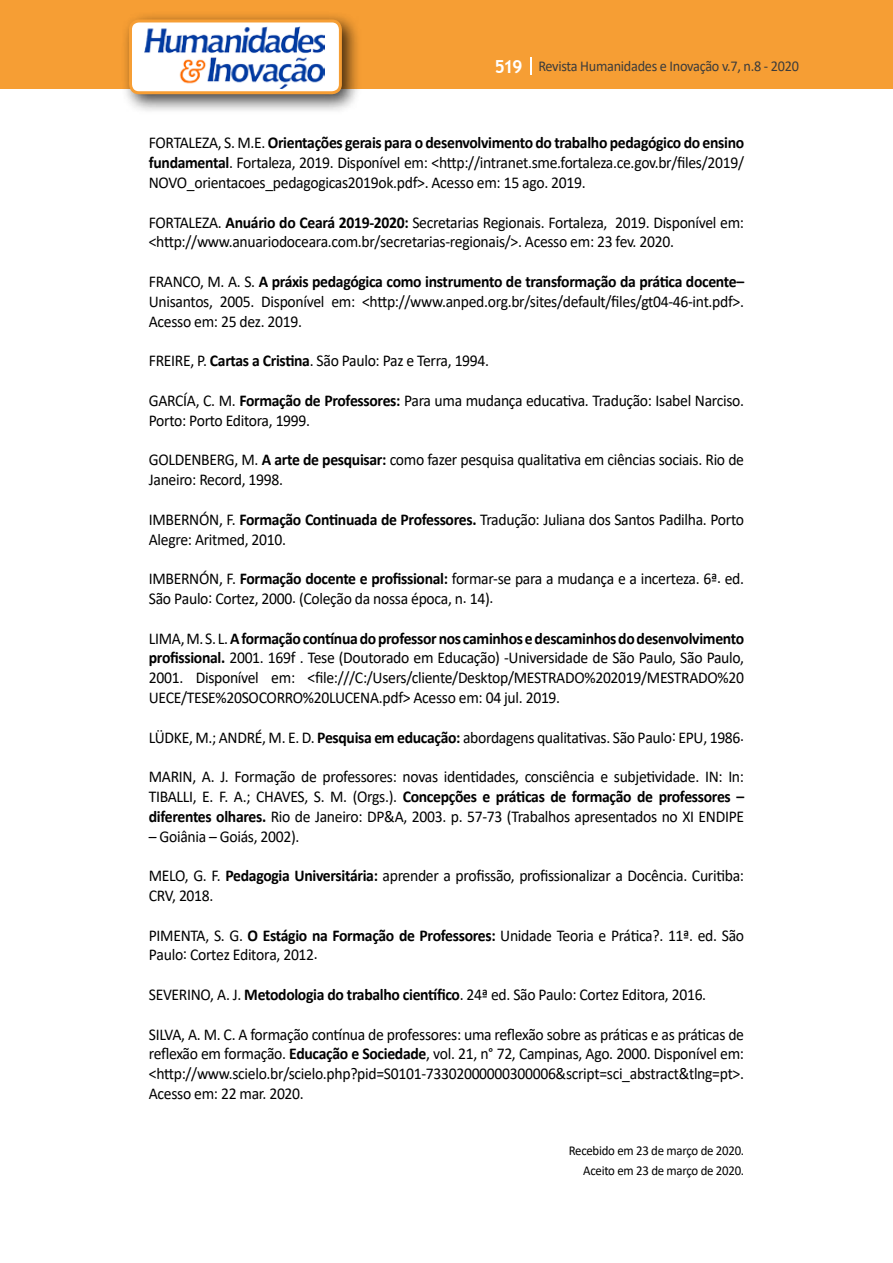
<style>
.page{position:relative;width:893px;height:1263px;background:#fff}
.page>*{position:absolute;margin:0;border:0;box-sizing:border-box;transform-origin:0 0}
.t1{font:16.5px/19.8px "Calibri";letter-spacing:-.02em;color:#000;scale:.95 1}
.t2{font:15px "Calibri";letter-spacing:-.02em;color:#3c3c3b;scale:.95 1}
.t3{font:13.5px/19.8px "Calibri";letter-spacing:-.02em;color:#000;text-align:right;scale:.95 1}
.s1{font-family:"Trebuchet MS";font-weight:700;font-size:18px;color:#fff}
.s2{font-weight:700}
</style>
<div class="page">
<div style="left:0;top:0;width:893px;height:88px;background:#f69e34"></div>
<svg style="left:530px;top:57px;width:2px;height:18px"></svg>
<div style="left:121px;top:11px;width:241px;height:103px;background:#000;opacity:.75"></div>
<div style="left:130px;top:21px;width:210px;height:72px;background:#fff;border-radius:9px"></div>
<img style="left:144px;top:27px;width:181px;height:62px">
<div style="left:129px;top:19px;width:213px;height:75px;border:3px solid #f69e34;border-radius:9px"></div>
<p class="t2" style="left:495px;top:56px;width:322px"><span class="s1">519</span> Revista Humanidades e Inovação v.7, n.8 - 2020</p>
<p class="t1" style="left:149px;top:133px;width:628px;text-align:justify">FORTALEZA, S. M.E. <span class="s2">Orientações gerais para o desenvolvimento do trabalho pedagógico do ensino fundamental</span>. Fortaleza, 2019. Disponível em: &lt;http://intranet.sme.fortaleza.ce.gov.br/files/2019/ NOVO_orientacoes_pedagogicas2019ok.pdf&gt;. Acesso em: 15 ago. 2019.</p>
<p class="t1" style="left:149px;top:212px;width:628px">FORTALEZA. <span class="s2">Anuário do Ceará 2019-2020:</span> Secretarias Regionais. Fortaleza, 2019. Disponível em: &lt;http://www.anuariodoceara.com.br/secretarias-regionais/&gt;. Acesso em: 23 fev. 2020.</p>
<p class="t1" style="left:149px;top:271px;width:628px;text-align:justify">FRANCO, M. A. S. <span class="s2">A práxis pedagógica como instrumento de transformação da prática docente– </span>Unisantos, 2005. Disponível em: &lt;http://www.anped.org.br/sites/default/files/gt04-46-int.pdf&gt;.<br>Acesso em: 25 dez. 2019.</p>
<p class="t1" style="left:149px;top:350px;width:360px">FREIRE, P. <span class="s2">Cartas a Cristina</span>. São Paulo: Paz e Terra, 1994.</p>
<p class="t1" style="left:149px;top:390px;width:628px">GARCÍA, C. M. <span class="s2">Formação de Professores:</span> Para uma mudança educativa. Tradução: Isabel Narciso.<br>Porto: Porto Editora, 1999.</p>
<p class="t1" style="left:149px;top:449px;width:628px">GOLDENBERG, M. <span class="s2">A arte de pesquisar:</span> como fazer pesquisa qualitativa em ciências sociais. Rio de<br>Janeiro: Record, 1998.</p>
<p class="t1" style="left:149px;top:509px;width:628px">IMBERNÓN, F. <span class="s2">Formação Continuada de Professores.</span> Tradução: Juliana dos Santos Padilha. Porto<br>Alegre: Aritmed, 2010.</p>
<p class="t1" style="left:149px;top:568px;width:628px">IMBERNÓN, F. <span class="s2">Formação docente e profissional:</span> formar-se para a mudança e a incerteza. 6ª. ed.<br>São Paulo: Cortez, 2000. (Coleção da nossa época, n. 14).</p>
<p class="t1" style="left:149px;top:628px;width:628px;text-align:justify">LIMA, M. S. L. <span class="s2">A formação contínua do professor nos caminhos e descaminhos do desenvolvimento profissional.</span> 2001. 169f . Tese (Doutorado em Educação) -Universidade de São Paulo, São Paulo, 2001. Disponível em: &lt;file:///C:/Users/cliente/Desktop/MESTRADO%202019/MESTRADO%20<br>UECE/TESE%20SOCORRO%20LUCENA.pdf&gt; Acesso em: 04 jul. 2019.</p>
<p class="t1" style="left:149px;top:727px;width:628px">LÜDKE, M.; ANDRÉ, M. E. D. <span class="s2">Pesquisa em educação:</span> abordagens qualitativas. São Paulo: EPU, 1986.</p>
<p class="t1" style="left:149px;top:766px;width:628px;text-align:justify">MARIN, A. J. Formação de professores: novas identidades, consciência e subjetividade. IN: In:<br>TIBALLI, E. F. A.; CHAVES, S. M. (Orgs.). <span class="s2">Concepções e práticas de formação de professores – diferentes olhares.</span> Rio de Janeiro: DP&amp;A, 2003. p. 57-73 (Trabalhos apresentados no XI ENDIPE</p>
<p class="t1" style="left:149px;top:826px;width:160px">– Goiânia – Goiás, 2002).</p>
<p class="t1" style="left:149px;top:865px;width:628px">MELO, G. F. <span class="s2">Pedagogia Universitária:</span> aprender a profissão, profissionalizar a Docência. Curitiba:<br>CRV, 2018.</p>
<p class="t1" style="left:149px;top:925px;width:628px">PIMENTA, S. G. <span class="s2">O Estágio na Formação de Professores:</span> Unidade Teoria e Prática?. 11ª. ed. São<br>Paulo: Cortez Editora, 2012.</p>
<p class="t1" style="left:149px;top:984px;width:588px">SEVERINO, A. J. <span class="s2">Metodologia do trabalho científico</span>. 24ª ed. São Paulo: Cortez Editora, 2016.</p>
<p class="t1" style="left:149px;top:1024px;width:628px;text-align:justify">SILVA, A. M. C. A formação contínua de professores: uma reflexão sobre as práticas e as práticas de reflexão em formação. <span class="s2">Educação e Sociedade</span>, vol. 21, n° 72, Campinas, Ago. 2000. Disponível em: &lt;http://www.scielo.br/scielo.php?pid=S0101-73302000000300006&amp;script=sci_abstract&amp;tlng=pt&gt;.<br>Acesso em: 22 mar. 2020.</p>
<p class="t3" style="left:569px;top:1140px;width:186px">Recebido em 23 de março de 2020.<br>Aceito em 23 de março de 2020.</p>
</div>
